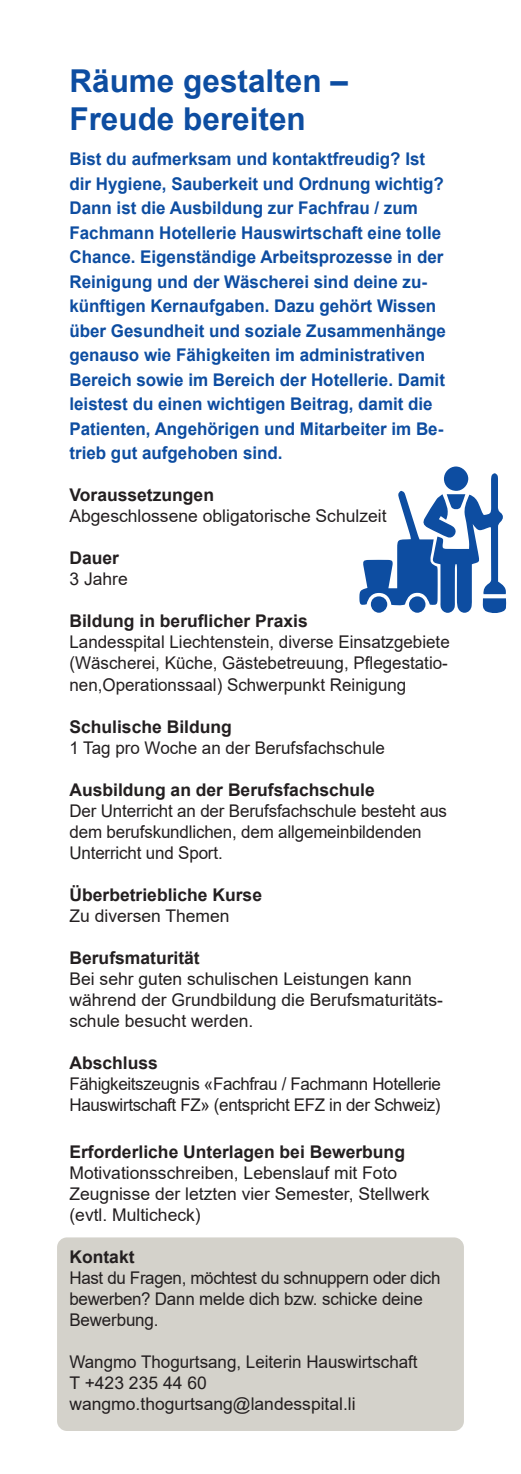
<style>
.page{position:relative;width:521px;height:1474px;background:#fff}
.page>*{position:absolute;margin:0;border:0;box-sizing:border-box;transform-origin:0 0}
.t1{font:700 31.5px/37.8px "Arial";color:#0d4da1}
.t2{font:17.5px/21px "Arial";color:#231f20}
.t3{font:700 17.5px/24.5px "Arial";color:#0d4da1}
.t4{font:700 17.5px "Arial";color:#231f20}
.t5{font:17.5px/21px "Arial";letter-spacing:-.02em;color:#231f20}
</style>
<div class="page">
<div style="left:57px;top:1237px;width:407px;height:193px;background:#d4d2cb;border-radius:10px"></div>
<svg style="left:444px;top:466px;width:24px;height:25px"></svg>
<svg style="left:359px;top:473px;width:148px;height:140px"></svg>
<h1 class="t1" style="left:69px;top:63px;width:280px">Räume gestalten –<br>Freude bereiten</h1>
<p class="t3" style="left:69px;top:147px;width:378px">Bist du aufmerksam und kontaktfreudig? Ist dir Hygiene, Sauberkeit und Ordnung wichtig?<br>Dann ist die Ausbildung zur Fachfrau / zum Fachmann Hotellerie Hauswirtschaft eine tolle Chance. Eigenständige Arbeitsprozesse in der Reinigung und der Wäscherei sind deine zu&shy;künftigen Kernaufgaben. Dazu gehört Wissen über Gesundheit und soziale Zusammenhänge genauso wie Fähigkeiten im administrativen Bereich sowie im Bereich der Hotellerie. Damit leistest du einen wichtigen Beitrag, damit die Patienten, Angehörigen und Mitarbeiter im Be&shy;trieb gut aufgehoben sind.</p>
<p class="t4" style="left:69px;top:483px;width:146px">Voraussetzungen</p>
<p class="t2" style="left:69px;top:505px;width:319px">Abgeschlossene obligatorische Schulzeit</p>
<p class="t4" style="left:69px;top:546px;width:51px">Dauer</p>
<p class="t2" style="left:69px;top:568px;width:60px">3 Jahre</p>
<p class="t4" style="left:69px;top:609px;width:240px">Bildung in beruflicher Praxis</p>
<p class="t2" style="left:69px;top:631px;width:382px;text-align:justify">Landesspital Liechtenstein, diverse Einsatzgebiete (Wäscherei, Küche, Gästebetreuung, Pflegestatio&shy;nen,Operationssaal) Schwerpunkt Reinigung</p>
<p class="t4" style="left:69px;top:714px;width:164px">Schulische Bildung</p>
<p class="t2" style="left:69px;top:736px;width:317px">1 Tag pro Woche an der Berufsfachschule</p>
<p class="t4" style="left:69px;top:777px;width:307px">Ausbildung an der Berufsfachschule</p>
<p class="t2" style="left:69px;top:799px;width:379px">Der Unterricht an der Berufsfachschule besteht aus dem berufskundlichen, dem allgemeinbildenden<br>Unterricht und Sport.</p>
<p class="t4" style="left:69px;top:882px;width:194px">Überbetriebliche Kurse</p>
<p class="t2" style="left:69px;top:904px;width:162px">Zu diversen Themen</p>
<p class="t4" style="left:69px;top:945px;width:132px">Berufsmaturität</p>
<p class="t2" style="left:69px;top:967px;width:375px">Bei sehr guten schulischen Leistungen kann während der Grundbildung die Berufsmaturitäts&shy;schule besucht werden.</p>
<p class="t4" style="left:69px;top:1050px;width:90px">Abschluss</p>
<p class="t5" style="left:69px;top:1072px;width:373px">Fähigkeitszeugnis «Fachfrau / Fachmann Hotellerie<br>Hauswirtschaft FZ» (entspricht EFZ in der Schweiz)</p>
<p class="t4" style="left:69px;top:1139px;width:337px">Erforderliche Unterlagen bei Bewerbung</p>
<p class="t2" style="left:69px;top:1162px;width:361px">Motivationsschreiben, Lebenslauf mit Foto<br>Zeugnisse der letzten vier Semester, Stellwerk (evtl. Multicheck)</p>
<p class="t4" style="left:69px;top:1244px;width:67px">Kontakt</p>
<p class="t5" style="left:69px;top:1267px;width:372px">Hast du Fragen, möchtest du schnuppern oder dich bewerben? Dann melde dich bzw. schicke deine<br>Bewerbung.</p>
<p class="t2" style="left:69px;top:1351px;width:350px">Wangmo Thogurtsang, Leiterin Hauswirtschaft<br>T +423 235 44 60 wangmo.thogurtsang@landesspital.li</p>
</div>
